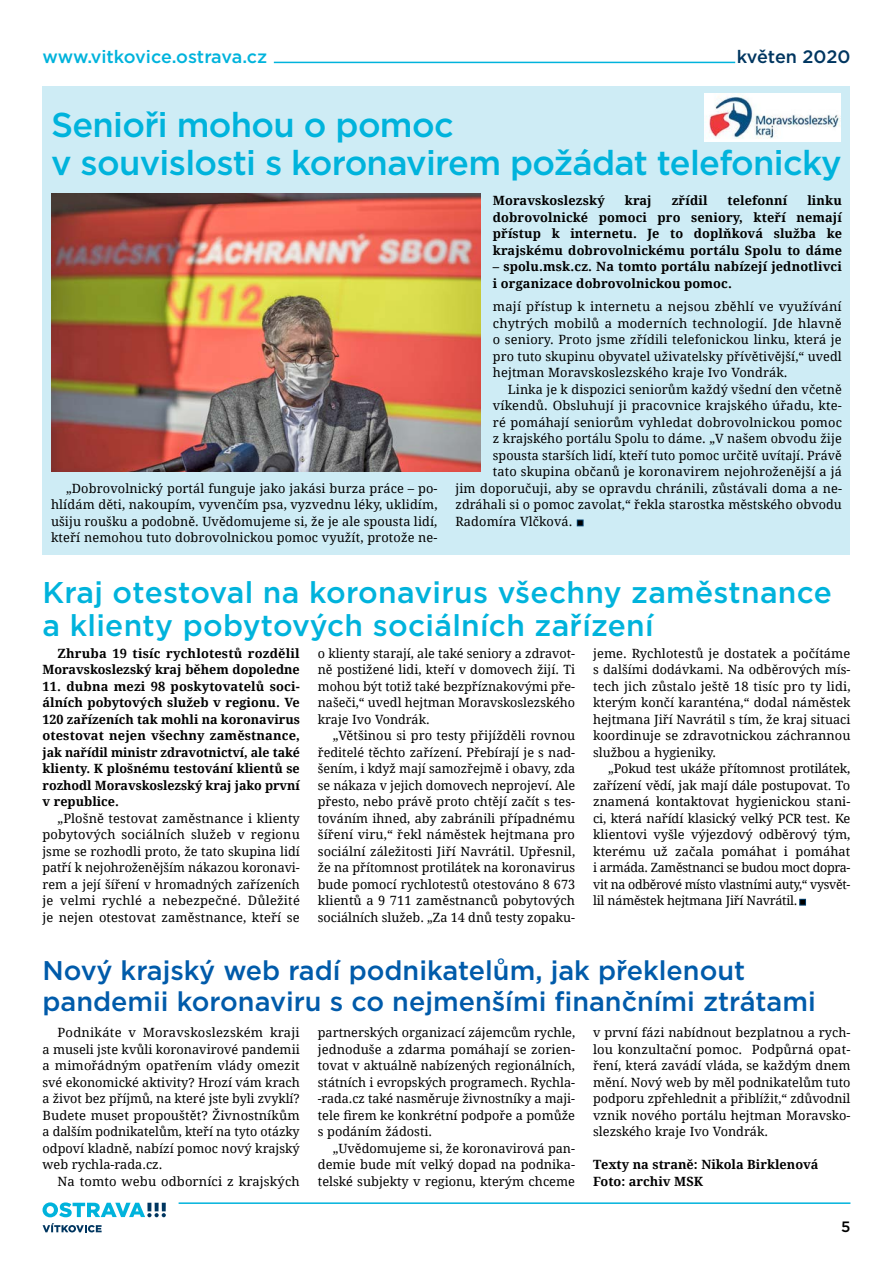
<style>
.page{position:relative;width:893px;height:1263px;background:#fff}
.page>*{position:absolute;margin:0;border:0;box-sizing:border-box;transform-origin:0 0}
.t1{font:500 34.5px/37.5px "Gotham";letter-spacing:-.02em;color:#00b3dc}
.t2{font:500 30px/33px "Gotham";letter-spacing:.01em;color:#00b3dc}
.t3{font:500 27px/31.5px "Gotham";color:#005baa}
.t4{font:500 18px "Gotham";letter-spacing:-.01em;color:#00b3dc}
.t5{font:500 18px "Gotham";letter-spacing:-.005em;color:#003660}
.t6{font:500 15px "Gotham";color:#000}
.t7{font:12.75px/16.5px "Droid Serif";letter-spacing:.005em;color:#000;text-align:justify}
.t8{font:700 12.75px/16.5px "Droid Serif";letter-spacing:.01em;color:#000;text-align:justify}
</style>
<div class="page">
<svg style="left:43px;top:1202px;width:123px;height:15px"></svg>
<svg style="left:43px;top:1223px;width:59px;height:9px"></svg>
<hr style="left:179px;top:1202px;width:671px;height:2px;background:#00b3dc">
<hr style="left:274px;top:62px;width:461px;height:1px;background:#00b3dc">
<div style="left:43px;top:86px;width:807px;height:469px;background:#ceecf5"></div>
<img style="left:705px;top:94px;width:136px;height:47px">
<img style="left:51px;top:193px;width:430px;height:279px">
<svg style="left:577px;top:520px;width:6px;height:6px"></svg>
<div style="left:799px;top:899px;width:7px;height:6px;border:1px solid #003c69"></div>
<h3 class="t4" style="left:43px;top:45px;width:226px">www.vitkovice.ostrava.cz</h3>
<h3 class="t5" style="left:737px;top:45px;width:115px">květen 2020</h3>
<h1 class="t1" style="left:51px;top:106px;width:792px">Senioři mohou o pomoc<br>v souvislosti s koronavirem požádat telefonicky</h1>
<p class="t7" style="left:51px;top:480px;width:388px;text-indent:15px">„Dobrovolnický portál funguje jako jakási burza práce – po&shy;hlídám děti, nakoupím, vyvenčím psa, vyzvednu léky, uklidím, ušiju roušku a podobně. Uvědomujeme si, že je ale spousta lidí, kteří nemohou tuto dobrovolnickou pomoc využít, protože ne-</p>
<p class="t8" style="left:493px;top:192px;width:351px;text-indent:314px">linku dobrovolnické pomoci pro seniory, kteří nemají přístup k internetu. Je to doplňková služba ke krajskému dobrovolnickému portálu Spolu to dáme</p>
<p class="t8" style="left:493px;top:258px;width:351px">– spolu.msk.cz. Na tomto portálu nabízejí jednotlivci i organizace dobrovolnickou pomoc.</p>
<p class="t8" style="left:493px;top:192px;width:113px">Moravskoslezský</p>
<p class="t8" style="left:625px;top:192px;width:28px">kraj</p>
<p class="t8" style="left:672px;top:192px;width:37px">zřídil</p>
<p class="t8" style="left:728px;top:192px;width:61px">telefonní</p>
<p class="t7" style="left:493px;top:298px;width:350px">mají přístup k internetu a nejsou zběhlí ve využívání chytrých mobilů a moderních technologií. Jde hlavně o seniory. Proto jsme zřídili telefonickou linku, která je pro tuto skupinu obyvatel uživatelsky přívětivější,“ uvedl hejtman Moravskoslezského kraje Ivo Vondrák.</p>
<p class="t7" style="left:508px;top:381px;width:335px">Linka je k dispozici seniorům každý všední den včetně</p>
<p class="t7" style="left:493px;top:397px;width:351px">víkendů. Obsluhují ji pracovnice krajského úřadu, kte-</p>
<p class="t7" style="left:493px;top:414px;width:351px">ré pomáhají seniorům vyhledat dobrovolnickou pomoc</p>
<p class="t7" style="left:493px;top:430px;width:350px">z krajského portálu Spolu to dáme. „V našem obvodu žije</p>
<p class="t7" style="left:493px;top:447px;width:350px">spousta starších lidí, kteří tuto pomoc určitě uvítají. Právě</p>
<p class="t7" style="left:493px;top:463px;width:351px">tato skupina občanů je koronavirem nejohroženější a já</p>
<p class="t7" style="left:455px;top:480px;width:388px">jim doporučuji, aby se opravdu chránili, zůstávali doma a ne-</p>
<p class="t7" style="left:455px;top:496px;width:388px">zdráhali si o pomoc zavolat,“ řekla starostka městského obvodu</p>
<p class="t7" style="left:455px;top:513px;width:119px">Radomíra Vlčková.</p>
<h2 class="t2" style="left:43px;top:576px;width:791px">Kraj otestoval na koronavirus všechny zaměstnance a klienty pobytových sociálních zařízení</h2>
<p class="t8" style="left:43px;top:645px;width:259px;text-align:right">Zhruba 19 tisíc rychlotestů rozdělil<br>Moravskoslezský kraj během dopoledne</p>
<p class="t8" style="left:43px;top:678px;width:259px">11. dubna mezi 98 poskytovatelů soci&shy;álních pobytových služeb v regionu. Ve 120 zařízeních tak mohli na koronavirus otestovat nejen všechny zaměstnance, jak nařídil ministr zdravotnictví, ale také klienty. K plošnému testování klientů se rozhodl Moravskoslezský kraj jako první v republice.</p>
<p class="t7" style="left:43px;top:810px;width:259px;text-indent:15px">„Plošně testovat zaměstnance i klienty pobytových sociálních služeb v regionu jsme se rozhodli proto, že tato skupina lidí patří k nejohroženějším nákazou koronavi&shy;rem a její šíření v hromadných zařízeních je velmi rychlé a nebezpečné. Důležité je nejen otestovat zaměstnance, kteří se</p>
<p class="t7" style="left:318px;top:645px;width:259px">o klienty starají, ale také seniory a zdravot&shy;ně postižené lidi, kteří v domovech žijí. Ti mohou být totiž také bezpříznakovými pře&shy;našeči,“ uvedl hejtman Moravskoslezského kraje Ivo Vondrák.</p>
<p class="t7" style="left:318px;top:727px;width:259px;text-indent:15px">„Většinou si pro testy přijížděli rovnou ředitelé těchto zařízení. Přebírají je s nad&shy;šením, i když mají samozřejmě i obavy, zda se nákaza v jejich domovech neprojeví. Ale přesto, nebo právě proto chtějí začít s tes&shy;továním ihned, aby zabránili případnému šíření viru,“ řekl náměstek hejtmana pro sociální záležitosti Jiří Navrátil. Upřesnil, že na přítomnost protilátek na koronavirus bude pomocí rychlotestů otestováno 8 673 klientů a 9 711 zaměstnanců pobytových sociálních služeb. „Za 14 dnů testy zopaku-</p>
<p class="t7" style="left:593px;top:645px;width:259px">jeme. Rychlotestů je dostatek a počítáme s dalšími dodávkami. Na odběrových mís&shy;tech jich zůstalo ještě 18 tisíc pro ty lidi, kterým končí karanténa,“ dodal náměstek hejtmana Jiří Navrátil s tím, že kraj situaci koordinuje se zdravotnickou záchrannou službou a hygieniky.</p>
<p class="t7" style="left:593px;top:760px;width:259px;text-indent:15px">„Pokud test ukáže přítomnost protilátek, zařízení vědí, jak mají dále postupovat. To znamená kontaktovat hygienickou stani&shy;ci, která nařídí klasický velký PCR test. Ke klientovi vyšle výjezdový odběrový tým, kterému už začala pomáhat i pomáhat i armáda. Zaměstnanci se budou moct dopra&shy;vit na odběrové místo vlastními auty,“ vysvět&shy;lil náměstek hejtmana Jiří Navrátil.</p>
<h3 class="t3" style="left:43px;top:954px;width:775px">Nový krajský web radí podnikatelům, jak překlenout pandemii koronaviru s co nejmenšími finančními ztrátami</h3>
<p class="t7" style="left:43px;top:1024px;width:259px;text-indent:15px">Podnikáte v Moravskoslezském kraji a museli jste kvůli koronavirové pandemii a mimořádným opatřením vlády omezit své ekonomické aktivity? Hrozí vám krach a život bez příjmů, na které jste byli zvyklí?<br>Budete muset propouštět? Živnostníkům a dalším podnikatelům, kteří na tyto otázky odpoví kladně, nabízí pomoc nový krajský web rychla-rada.cz.</p>
<p class="t7" style="left:58px;top:1173px;width:244px">Na tomto webu odborníci z krajských</p>
<p class="t7" style="left:318px;top:1024px;width:259px">partnerských organizací zájemcům rychle, jednoduše a zdarma pomáhají se zorien&shy;tovat v aktuálně nabízených regionálních, státních i evropských programech. Rychla--rada.cz také nasměruje živnostníky a maji&shy;tele firem ke konkrétní podpoře a pomůže s podáním žádosti.</p>
<p class="t7" style="left:318px;top:1140px;width:259px;text-indent:15px">„Uvědomujeme si, že koronavirová pan&shy;demie bude mít velký dopad na podnika&shy;telské subjekty v regionu, kterým chceme</p>
<p class="t7" style="left:593px;top:1024px;width:259px">v první fázi nabídnout bezplatnou a rych&shy;lou konzultační pomoc. Podpůrná opat&shy;ření, která zavádí vláda, se každým dnem mění. Nový web by měl podnikatelům tuto podporu zpřehlednit a přiblížit,“ zdůvodnil vznik nového portálu hejtman Moravsko&shy;slezského kraje Ivo Vondrák.</p>
<p class="t8" style="left:593px;top:1156px;width:227px">Texty na straně: Nikola Birklenová<br>Foto: archiv MSK</p>
<p class="t6" style="left:841px;top:1217px;width:11px">5</p>
</div>
